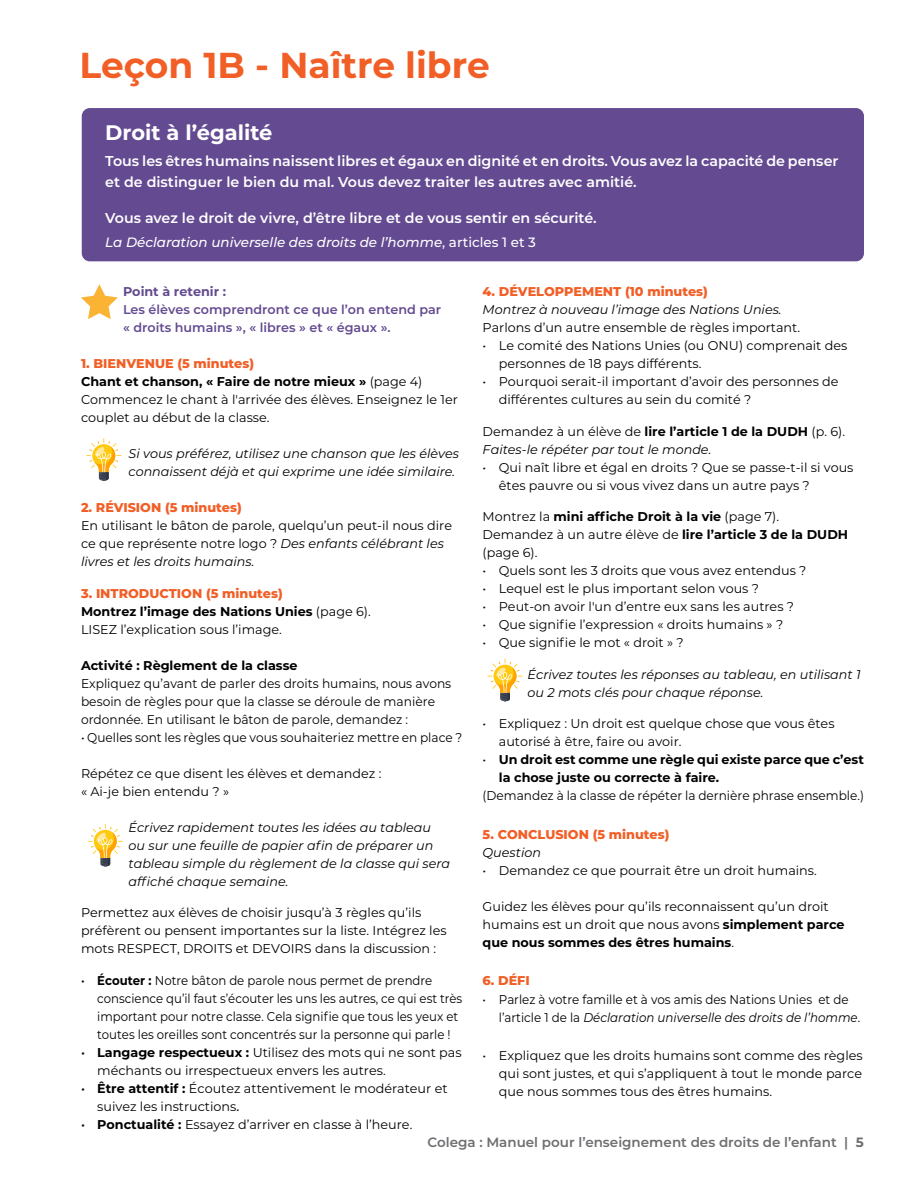
<style>
.page{position:relative;width:918px;height:1188px;background:#fff}
.page>*{position:absolute;margin:0;border:0;box-sizing:border-box;transform-origin:0 0}
.t1{font:700 36px "Montserrat";color:#f15f27}
.t2{font:700 21px "Montserrat";color:#fff}
.t3{font:600 14.25px/21px "Montserrat";color:#fff}
.t4{font:italic 500 13.5px "Montserrat";color:#fff}
.t5{font:600 13.5px "Montserrat";color:#6d6e71}
.t6{font:12.75px/18px "Montserrat";color:#000}
.t7{font:italic 12.75px/18px "Montserrat";color:#000}
.t8{font:12.75px/18px "Montserrat";color:#000;scale:.92 1}
.t9{font:12.75px/18px "Montserrat";color:#000;scale:.96 1}
.t10{font:12.75px "Montserrat";color:#000;scale:.95 1}
.t11{font:12.75px/18px "Montserrat";color:#000;scale:.93 1}
.t12{font:700 12.75px/18px "Montserrat";color:#000}
.t13{font:800 12.75px "Montserrat";color:#f15f27}
.t14{font:600 12.75px/18px "Montserrat";color:#644b91}
.t15{font:700 12.75px "Montserrat";color:#644b91}
.s1{font-style:normal}
.s2{font-weight:800;color:#f15f27}
.s3{font-weight:700}
.s4{font-style:italic}
.s5{font-weight:500}
.s6{font-weight:700;font-style:normal}
.s7{font-weight:400}
</style>
<div class="page">
<svg style="left:81px;top:284px;width:37px;height:35px"></svg>
<svg style="left:86px;top:438px;width:35px;height:43px"></svg>
<svg style="left:88px;top:824px;width:35px;height:43px"></svg>
<svg style="left:487px;top:659px;width:36px;height:43px"></svg>
<div style="left:82px;top:108px;width:782px;height:153px;background:#644b91;border-radius:8px"></div>
<h1 class="t1" style="left:80px;top:39px;width:412px">Leçon 1B - Naître libre</h1>
<h2 class="t2" style="left:105px;top:118px;width:169px">Droit à l’égalité</h2>
<p class="t3" style="left:105px;top:150px;width:735px">Tous les êtres humains naissent libres et égaux en dignité et en droits. Vous avez la capacité de penser et de distinguer le bien du mal. Vous devez traiter les autres avec amitié.</p>
<p class="t3" style="left:105px;top:207px;width:493px">Vous avez le droit de vivre, d’être libre et de vous sentir en sécurité.</p>
<p class="t4" style="left:105px;top:233px;width:432px">La Déclaration universelle des droits de l’homme<span class="s1">, articles 1 et 3</span></p>
<p class="t15" style="left:123px;top:283px;width:105px">Point à retenir :</p>
<p class="t14" style="left:123px;top:300px;width:320px">Les élèves comprendront ce que l’on entend par « droits humains », « libres » et « égaux ».</p>
<p class="t6" style="left:81px;top:354px;width:378px"><span class="s2">1. BIENVENUE (5 minutes)<br></span><span class="s3">Chant et chanson, « Faire de notre mieux »</span> (page 4)<br>Commencez le chant à l'arrivée des élèves. Enseignez le 1er couplet au début de la classe.</p>
<p class="t7" style="left:129px;top:444px;width:332px">Si vous préférez, utilisez une chanson que les élèves connaissent déjà et qui exprime une idée similaire.</p>
<p class="t13" style="left:81px;top:499px;width:162px">2. RÉVISION (5 minutes)</p>
<p class="t6" style="left:81px;top:516px;width:373px">En utilisant le bâton de parole, quelqu’un peut-il nous dire ce que représente notre logo ? <span class="s4">Des enfants célébrant les livres et les droits humains.</span></p>
<p class="t6" style="left:81px;top:584px;width:291px"><span class="s2">3. INTRODUCTION (5 minutes)<br></span><span class="s3">Montrez l’image des Nations Unies</span> (page 6).<br>LISEZ l’explication sous l’image.</p>
<p class="t12" style="left:81px;top:656px;width:218px">Activité : Règlement de la classe</p>
<p class="t9" style="left:81px;top:674px;width:387px">Expliquez qu’avant de parler des droits humains, nous avons besoin de règles pour que la classe se déroule de manière ordonnée. En utilisant le bâton de parole, demandez :</p>
<p class="t10" style="left:81px;top:729px;width:403px">• Quelles sont les règles que vous souhaiteriez mettre en place ?</p>
<p class="t6" style="left:81px;top:764px;width:302px">Répétez ce que disent les élèves et demandez : « Ai-je bien entendu ? »</p>
<p class="t7" style="left:129px;top:818px;width:323px">Écrivez rapidement toutes les idées au tableau ou sur une feuille de papier afin de préparer un tableau simple du règlement de la classe qui sera affiché chaque semaine.</p>
<p class="t6" style="left:81px;top:903px;width:367px">Permettez aux élèves de choisir jusqu’à 3 règles qu’ils préfèrent ou pensent importantes sur la liste. Intégrez les mots RESPECT, DROITS et DEVOIRS dans la discussion :</p>
<p class="t8" style="left:97px;top:971px;width:398px;text-indent:-16px"><span class="s5">•</span> <span class="s3">Écouter :</span> Notre bâton de parole nous permet de prendre conscience qu’il faut s’écouter les uns les autres, ce qui est très important pour notre classe. Cela signifie que tous les yeux et toutes les oreilles sont concentrés sur la personne qui parle !</p>
<p class="t6" style="left:97px;top:1043px;width:366px;text-indent:-16px"><span class="s5">•</span> <span class="s3">Langage respectueux :</span> Utilisez des mots qui ne sont pas méchants ou irrespectueux envers les autres.</p>
<p class="t6" style="left:97px;top:1079px;width:352px;text-indent:-16px"><span class="s5">•</span> <span class="s3">Être attentif :</span> Écoutez attentivement le modérateur et suivez les instructions<span class="s5">.</span></p>
<p class="t6" style="left:81px;top:1115px;width:333px"><span class="s5">•</span> <span class="s3">Ponctualité :</span> Essayez d’arriver en classe à l’heure.</p>
<p class="t13" style="left:483px;top:283px;width:227px">4. DÉVELOPPEMENT (10 minutes)</p>
<p class="t7" style="left:483px;top:300px;width:301px">Montrez à nouveau l’image des Nations Unies.</p>
<p class="t6" style="left:483px;top:318px;width:319px">Parlons d’un autre ensemble de règles important.</p>
<p class="t6" style="left:499px;top:336px;width:350px;text-indent:-16px">• Le comité des Nations Unies (ou ONU) comprenait des personnes de 18 pays différents.</p>
<p class="t6" style="left:499px;top:372px;width:341px;text-indent:-16px">• Pourquoi serait-il important d’avoir des personnes de différentes cultures au sein du comité ?</p>
<p class="t7" style="left:483px;top:422px;width:364px"><span class="s1">Demandez à un élève de</span> <span class="s6">lire l’article 1 de la DUDH</span> <span class="s1">(p. 6).<br></span>Faites-le répéter par tout le monde.</p>
<p class="t6" style="left:499px;top:458px;width:356px;text-indent:-16px">• Qui naît libre et égal en droits ? Que se passe-t-il si vous êtes pauvre ou si vous vivez dans un autre pays ?</p>
<p class="t6" style="left:483px;top:507px;width:367px">Montrez la <span class="s3">mini affiche Droit à la vie</span> (page 7).<br>Demandez à un autre élève de <span class="s3">lire l’article 3 de la DUDH </span>(page 6).</p>
<p class="t6" style="left:483px;top:561px;width:325px">• Quels sont les 3 droits que vous avez entendus ?</p>
<p class="t6" style="left:483px;top:579px;width:278px">• Lequel est le plus important selon vous ?</p>
<p class="t6" style="left:483px;top:597px;width:313px">• Peut-on avoir l'un d’entre eux sans les autres ?</p>
<p class="t6" style="left:483px;top:615px;width:302px">• Que signifie l’expression « droits humains » ?</p>
<p class="t6" style="left:483px;top:633px;width:203px">• Que signifie le mot « droit » ?</p>
<p class="t7" style="left:528px;top:665px;width:335px">Écrivez toutes les réponses au tableau, en utilisant 1 ou 2 mots clés pour chaque réponse.</p>
<p class="t6" style="left:499px;top:714px;width:337px;text-indent:-16px">• Expliquez : Un droit est quelque chose que vous êtes autorisé à être, faire ou avoir.</p>
<p class="t12" style="left:499px;top:750px;width:367px;text-indent:-16px"><span class="s7">•</span> Un droit est comme une règle qui existe parce que c’est la chose juste ou correcte à faire.</p>
<p class="t10" style="left:483px;top:787px;width:403px">(Demandez à la classe de répéter la dernière phrase ensemble.)</p>
<p class="t13" style="left:483px;top:825px;width:188px">5. CONCLUSION (5 minutes)</p>
<p class="t7" style="left:483px;top:843px;width:60px">Question</p>
<p class="t6" style="left:483px;top:861px;width:336px">• Demandez ce que pourrait être un droit humains.</p>
<p class="t6" style="left:483px;top:897px;width:364px">Guidez les élèves pour qu’ils reconnaissent qu’un droit humains est un droit que nous avons <span class="s3">simplement parce que nous sommes des êtres humains</span>.</p>
<p class="t13" style="left:483px;top:971px;width:49px">6. DÉFI</p>
<p class="t11" style="left:499px;top:990px;width:390px;text-indent:-16px">• Parlez à votre famille et à vos amis des Nations Unies et de l’article 1 de la <span class="s4">Déclaration universelle des droits de l’homme</span>.</p>
<p class="t6" style="left:499px;top:1046px;width:365px;text-align:justify;text-indent:-16px">• Expliquez que les droits humains sont comme des règles qui sont justes, et qui s’appliquent à tout le monde parce que nous sommes tous des êtres humains.</p>
<p class="t5" style="left:428px;top:1133px;width:438px">Colega : Manuel pour l’enseignement des droits de l’enfant | <span class="s3">5</span></p>
</div>
